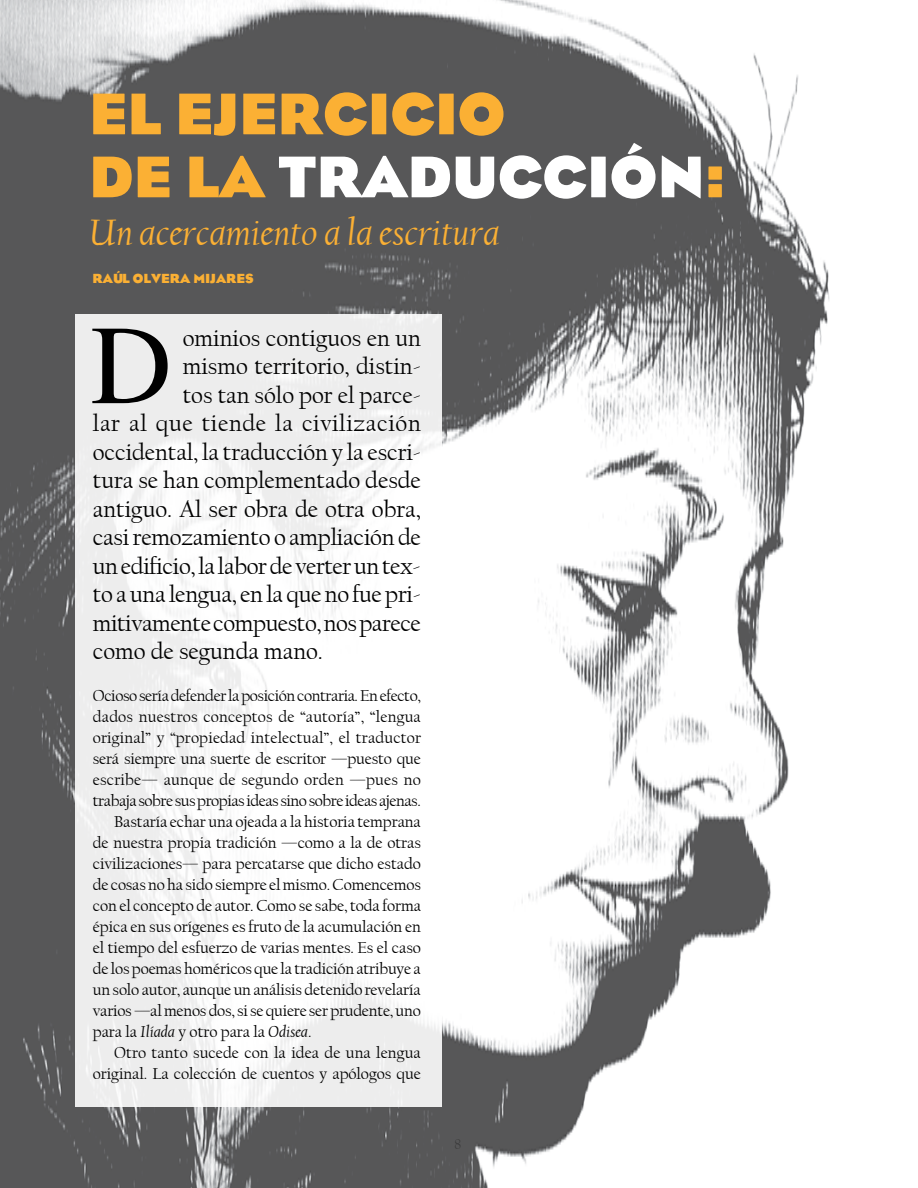
<style>
.page{position:relative;width:918px;height:1188px;background:#fff}
.page>*{position:absolute;margin:0;border:0;box-sizing:border-box;transform-origin:0 0}
.t1{font:112.5px "Times";color:#000}
.t2{font:700 60px/63px "Eagle";color:#fbb034}
.t3{font:italic 38.4px "Californian FB";color:#fbb034}
.t4{font:24px "Californian FB";color:#000}
.t5{font:24px "Californian FB";letter-spacing:.03em;color:#000}
.t6{font:16.5px "Californian FB";letter-spacing:-.005em;color:#000}
.t7{font:16.5px "Californian FB";letter-spacing:-.025em;color:#000}
.t8{font:700 13.5px "Eagle";color:#fbb034}
.s1{color:#fff}
.s2{font-style:italic}
</style>
<div class="page">
<img style="left:0;top:0;width:830px;height:1188px">
<div style="left:76px;top:315px;width:366px;height:792px;background:#f6f6f7"></div>
<h2 class="t2" style="left:89px;top:82px;width:639px">EL EJERCICIO<br>DE LA <span class="s1">TRADUCCIÓN</span>:</h2>
<h3 class="t3" style="left:89px;top:211px;width:412px">Un acercamiento a la escritura</h3>
<p class="t8" style="left:93px;top:271px;width:163px">RAÚL OLVERA MIJARES</p>
<h1 class="t1" style="left:91px;top:302px;width:83px">D</h1>
<h3 class="t4" style="left:183px;top:324px;width:240px">ominios contiguos en un</h3>
<h3 class="t4" style="left:183px;top:353px;width:240px">mismo territorio, distin-</h3>
<h3 class="t4" style="left:183px;top:381px;width:240px">tos tan sólo por el parce-</h3>
<h3 class="t5" style="left:93px;top:410px;width:329px">lar al que tiende la civilización</h3>
<h3 class="t4" style="left:93px;top:438px;width:330px">occidental, la traducción y la escri-</h3>
<h3 class="t4" style="left:93px;top:467px;width:330px">tura se han complementado desde</h3>
<h3 class="t4" style="left:93px;top:495px;width:330px">antiguo. Al ser obra de otra obra,</h3>
<h3 class="t4" style="left:93px;top:524px;width:330px">casi remozamiento o ampliación de</h3>
<h3 class="t4" style="left:93px;top:552px;width:329px">un edificio, la labor de verter un tex-</h3>
<h3 class="t4" style="left:93px;top:581px;width:329px">to a una lengua, en la que no fue pri-</h3>
<h3 class="t4" style="left:93px;top:609px;width:329px">mitivamente compuesto, nos parece</h3>
<h3 class="t4" style="left:93px;top:638px;width:232px">como de segunda mano.</h3>
<p class="t7" style="left:93px;top:687px;width:330px">Ocioso sería defender la posición contraria. En efecto,</p>
<p class="t6" style="left:93px;top:708px;width:329px">dados nuestros conceptos de “autoría”, “lengua</p>
<p class="t6" style="left:93px;top:729px;width:330px">original” y “propiedad intelectual”, el traductor</p>
<p class="t6" style="left:93px;top:750px;width:329px">será siempre una suerte de escritor —puesto que</p>
<p class="t6" style="left:93px;top:771px;width:329px">escribe— aunque de segundo orden —pues no</p>
<p class="t7" style="left:93px;top:792px;width:330px">trabaja sobre sus propias ideas sino sobre ideas ajenas.</p>
<p class="t6" style="left:114px;top:813px;width:308px">Bastaría echar una ojeada a la historia temprana</p>
<p class="t6" style="left:93px;top:834px;width:330px">de nuestra propia tradición —como a la de otras</p>
<p class="t6" style="left:93px;top:855px;width:329px">civilizaciones— para percatarse que dicho estado</p>
<p class="t6" style="left:93px;top:876px;width:330px">de cosas no ha sido siempre el mismo. Comencemos</p>
<p class="t6" style="left:93px;top:897px;width:330px">con el concepto de autor. Como se sabe, toda forma</p>
<p class="t6" style="left:93px;top:918px;width:330px">épica en sus orígenes es fruto de la acumulación en</p>
<p class="t6" style="left:93px;top:939px;width:330px">el tiempo del esfuerzo de varias mentes. Es el caso</p>
<p class="t6" style="left:93px;top:960px;width:329px">de los poemas homéricos que la tradición atribuye a</p>
<p class="t6" style="left:93px;top:981px;width:329px">un solo autor, aunque un análisis detenido revelaría</p>
<p class="t6" style="left:93px;top:1002px;width:329px">varios —al menos dos, si se quiere ser prudente, uno</p>
<p class="t6" style="left:93px;top:1023px;width:220px">para la <span class="s2">Ilíada</span> y otro para la <span class="s2">Odisea</span>.</p>
<p class="t6" style="left:114px;top:1044px;width:308px">Otro tanto sucede con la idea de una lengua</p>
<p class="t6" style="left:93px;top:1065px;width:329px">original. La colección de cuentos y apólogos que</p>
</div>
